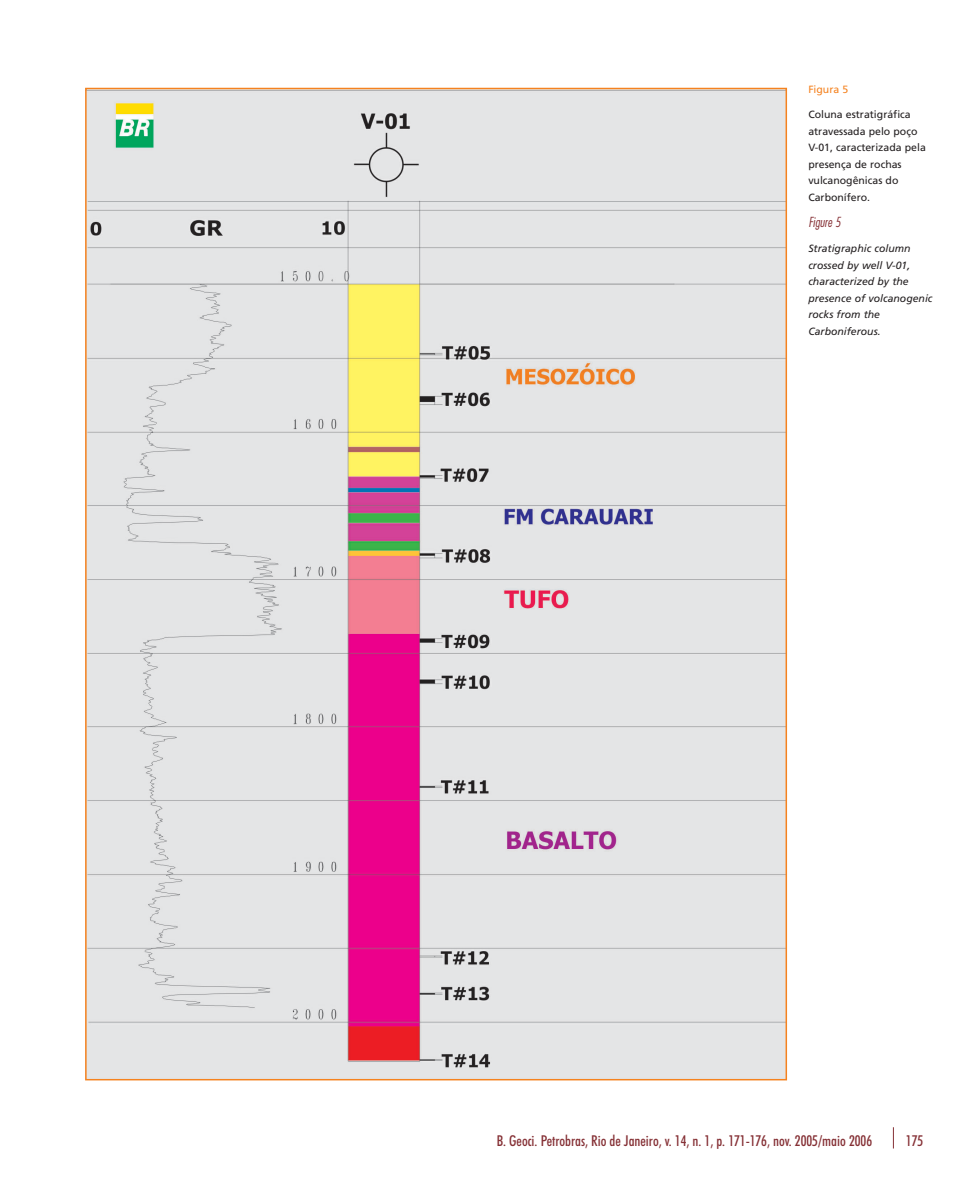
<style>
.page{position:relative;width:977px;height:1190px;background:#fff}
.page>*{position:absolute;margin:0;border:0;box-sizing:border-box;transform-origin:0 0}
.t1{font:500 condensed 15px "Futura BT";color:#853035}
.t2{font:italic 13.5px "Futura Lt Cn BT";color:#853035}
.t3{font:10.5px/16.5px "Frutiger";color:#231f20}
.t4{font:italic 10.5px/16.5px "Frutiger";color:#231f20}
.t5{font:10.5px "Frutiger";color:#f5821f}
</style>
<div class="page">
<svg style="left:893px;top:1127px;width:1px;height:21px"></svg>
<img style="left:88px;top:91px;width:696px;height:986px">
<p class="t5" style="left:808px;top:85px;width:41px">Figura 5</p>
<p class="t3" style="left:808px;top:107px;width:119px">Coluna estratigráfica atravessada pelo poço<br>V-01, caracterizada pela presença de rochas vulcanogênicas do<br>Carbonífero.</p>
<p class="t2" style="left:808px;top:216px;width:34px">Figure 5</p>
<p class="t4" style="left:808px;top:241px;width:126px">Stratigraphic column crossed by well V-01, characterized by the presence of volcanogenic rocks from the<br>Carboniferous.</p>
<h1 class="t1" style="left:496px;top:1135px;width:377px">B. Geoci. Petrobras, Rio de Janeiro, v. 14, n. 1, p. 171-176, nov. 2005/maio 2006</h1>
<h1 class="t1" style="left:906px;top:1135px;width:19px">175</h1>
</div>
